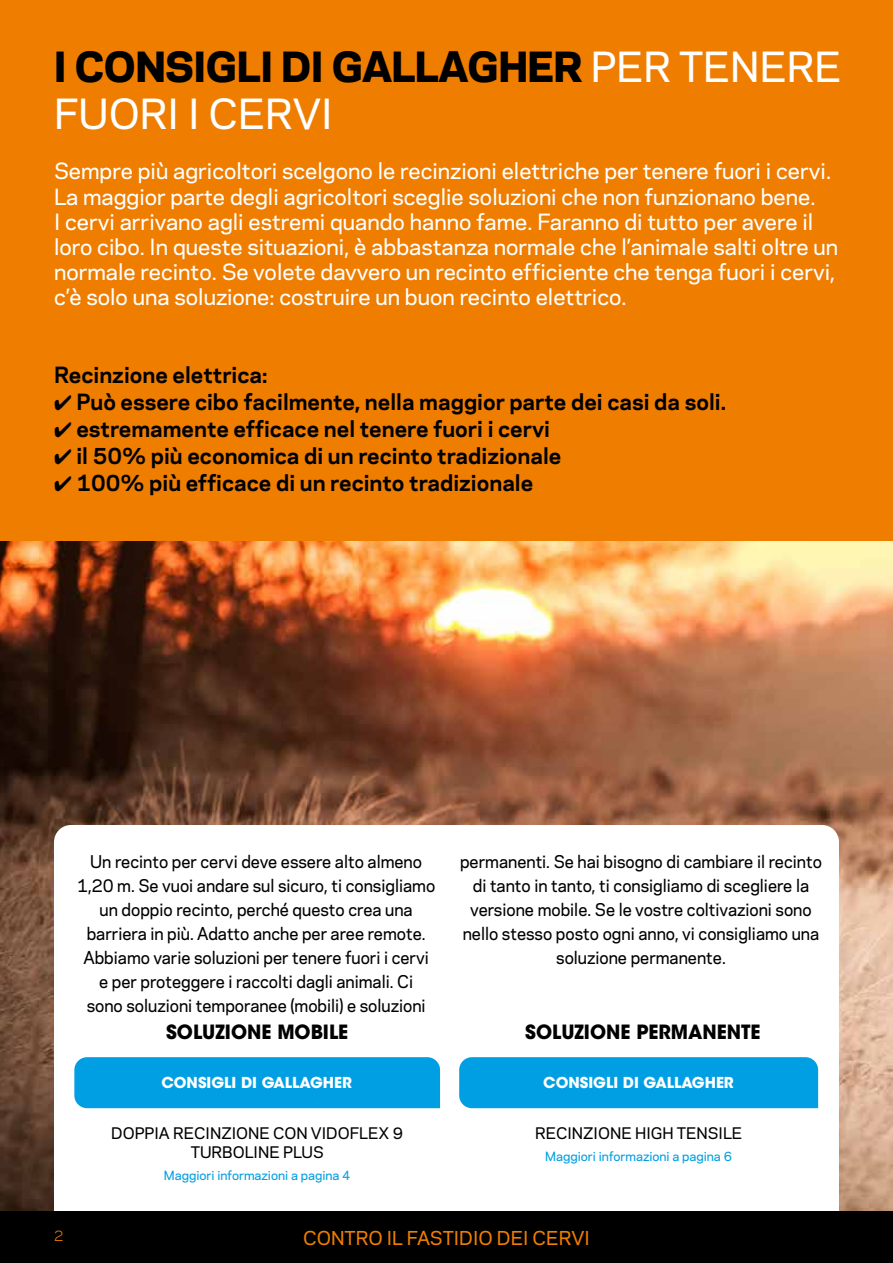
<style>
.page{position:relative;width:893px;height:1263px;background:#fff}
.page>*{position:absolute;margin:0;border:0;box-sizing:border-box;transform-origin:0 0}
.t1{font:800 39px/46.8px "Galaxie Polaris";color:#000}
.t2{font:500 21px/25.2px "Galaxie Polaris";color:#fff}
.t3{font:700 21px "Galaxie Polaris";color:#000}
.t4{font:700 19.5px "ITC Avant Garde Std";color:#000}
.t5{font:500 18px "Galaxie Polaris";color:#ef7d00}
.t6{font:500 16.5px/24px "Galaxie Polaris";color:#000;text-align:center;scale:.95 1}
.t7{font:500 15px/19.5px "Galaxie Polaris";color:#000;text-align:center}
.t8{font:700 15px "ITC Avant Garde Std";color:#fff}
.t9{font:13.5px "Galaxie Polaris";color:#ef7d00}
.t10{font:500 12px "Galaxie Polaris";color:#009fe3}
.s1{font-weight:500;color:#fff}
</style>
<div class="page">
<img style="left:0;top:540px;width:893px;height:672px">
<svg style="left:54px;top:825px;width:785px;height:387px"></svg>
<div style="left:0;top:0;width:893px;height:540px;background:#ef7d00"></div>
<div style="left:0;top:1212px;width:893px;height:51px;background:#000"></div>
<div style="left:74px;top:1057px;width:366px;height:51px;background:#009fe3"></div>
<div style="left:459px;top:1057px;width:359px;height:51px;background:#009fe3"></div>
<h1 class="t1" style="left:54px;top:40px;width:789px">I CONSIGLI DI GALLAGHER <span class="s1">PER TENERE<br>FUORI I CERVI</span></h1>
<p class="t2" style="left:54px;top:158px;width:786px">Sempre più agricoltori scelgono le recinzioni elettriche per tenere fuori i cervi.<br>La maggior parte degli agricoltori sceglie soluzioni che non funzionano bene.<br>I cervi arrivano agli estremi quando hanno fame. Faranno di tutto per avere il loro cibo. In queste situazioni, è abbastanza normale che l’animale salti oltre un normale recinto. Se volete davvero un recinto efficiente che tenga fuori i cervi, c’è solo una soluzione: costruire un buon recinto elettrico.</p>
<p class="t3" style="left:54px;top:359px;width:215px">Recinzione elettrica:</p>
<p class="t3" style="left:54px;top:386px;width:674px">✔ Può essere cibo facilmente, nella maggior parte dei casi da soli.</p>
<p class="t3" style="left:54px;top:413px;width:498px">✔ estremamente efficace nel tenere fuori i cervi</p>
<p class="t3" style="left:54px;top:440px;width:509px">✔ il 50% più economica di un recinto tradizionale</p>
<p class="t3" style="left:54px;top:467px;width:481px">✔ 100% più efficace di un recinto tradizionale</p>
<p class="t6" style="left:77px;top:849px;width:379px">Un recinto per cervi deve essere alto almeno 1,20 m. Se vuoi andare sul sicuro, ti consigliamo un doppio recinto, perché questo crea una barriera in più. Adatto anche per aree remote.<br>Abbiamo varie soluzioni per tenere fuori i cervi e per proteggere i raccolti dagli animali. Ci<br>sono soluzioni temporanee (mobili) e soluzioni</p>
<p class="t6" style="left:460px;top:849px;width:382px">permanenti. Se hai bisogno di cambiare il recinto di tanto in tanto, ti consigliamo di scegliere la versione mobile. Se le vostre coltivazioni sono nello stesso posto ogni anno, vi consigliamo una soluzione permanente.</p>
<p class="t4" style="left:166px;top:1019px;width:184px">SOLUZIONE MOBILE</p>
<p class="t4" style="left:525px;top:1019px;width:237px">SOLUZIONE PERMANENTE</p>
<p class="t8" style="left:161px;top:1073px;width:192px">CONSIGLI DI GALLAGHER</p>
<p class="t8" style="left:543px;top:1073px;width:192px">CONSIGLI DI GALLAGHER</p>
<p class="t7" style="left:111px;top:1122px;width:293px">DOPPIA RECINZIONE CON VIDOFLEX 9<br>TURBOLINE PLUS</p>
<p class="t10" style="left:164px;top:1166px;width:188px">Maggiori informazioni a pagina 4</p>
<p class="t7" style="left:535px;top:1122px;width:209px">RECINZIONE HIGH TENSILE</p>
<p class="t10" style="left:545px;top:1147px;width:188px">Maggiori informazioni a pagina 6</p>
<p class="t9" style="left:54px;top:1226px;width:11px">2</p>
<p class="t5" style="left:303px;top:1224px;width:288px">CONTRO IL FASTIDIO DEI CERVI</p>
</div>
